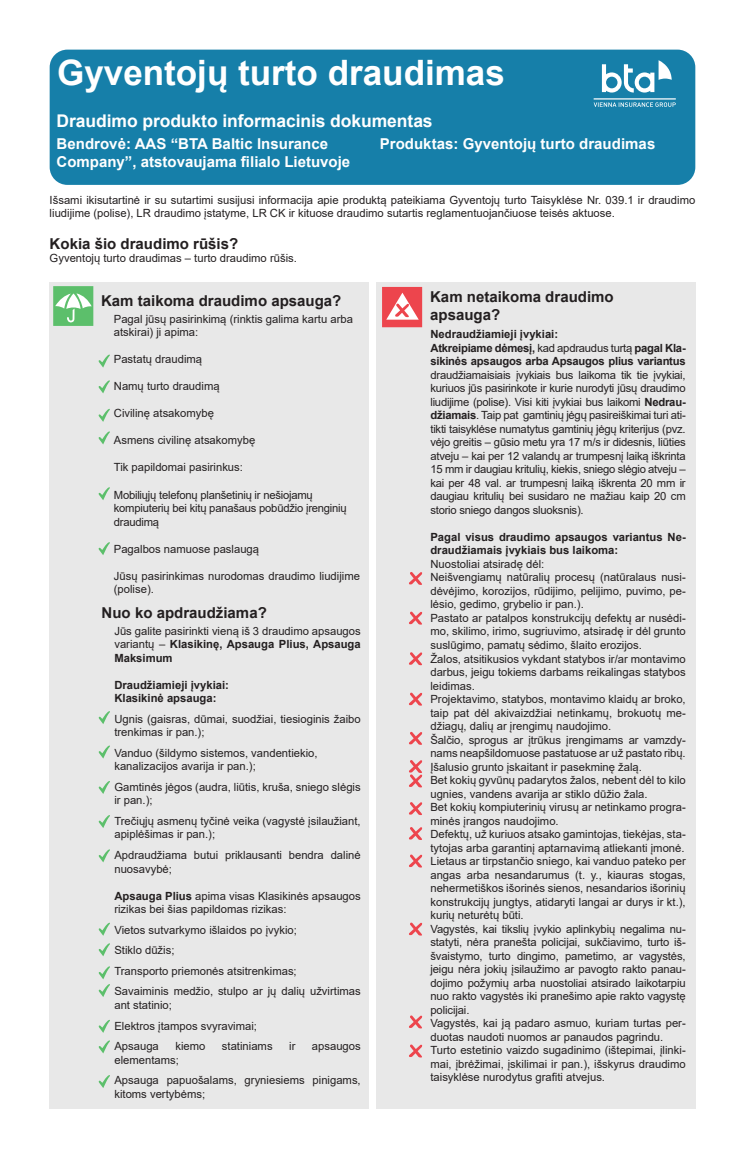
<style>
.page{position:relative;width:745px;height:1159px;background:#fff}
.page>*{position:absolute;margin:0;border:0;box-sizing:border-box;transform-origin:0 0}
.t1{font:700 35px "Arial";color:#fff}
.t2{font:700 17.5px "Arial";letter-spacing:-.005em;color:#fff}
.t3{font:700 15px "Arial";color:#fff}
.t4{font:700 15px "Arial";color:#231f20}
.t5{font:11.25px/13.5px "Arial";color:#231f20}
.t6{font:700 11.25px/13.5px "Arial";color:#231f20}
.t7{font:11.25px/13.5px "Arial";letter-spacing:-.02em;color:#231f20}
.s1{font-weight:700}
</style>
<div class="page">
<div style="left:50px;top:50px;width:644px;height:135px;background:#167fa9;border-radius:18px"></div>
<hr style="left:593px;top:98px;width:82px;height:2px;background:#fff">
<svg style="left:593px;top:102px;width:82px;height:5px"></svg>
<svg style="left:601px;top:60px;width:70px;height:33px"></svg>
<div style="left:50px;top:282px;width:318px;height:827px;background:#e8e8e8"></div>
<div style="left:376px;top:282px;width:318px;height:827px;background:#e8e8e8"></div>
<svg style="left:53px;top:286px;width:40px;height:40px;background:#7fcc8b"></svg>
<svg style="left:382px;top:287px;width:40px;height:40px;background:#f06d73"></svg>
<svg style="left:409px;top:572px;width:14px;height:13px"></svg>
<svg style="left:409px;top:731px;width:14px;height:14px"></svg>
<svg style="left:409px;top:760px;width:14px;height:27px"></svg>
<svg style="left:409px;top:802px;width:14px;height:13px"></svg>
<svg style="left:409px;top:827px;width:14px;height:13px"></svg>
<svg style="left:409px;top:854px;width:14px;height:14px"></svg>
<svg style="left:409px;top:922px;width:14px;height:14px"></svg>
<svg style="left:409px;top:611px;width:14px;height:14px"></svg>
<svg style="left:409px;top:652px;width:14px;height:13px"></svg>
<svg style="left:409px;top:692px;width:14px;height:14px"></svg>
<svg style="left:98px;top:711px;width:12px;height:13px"></svg>
<svg style="left:98px;top:745px;width:12px;height:13px"></svg>
<svg style="left:98px;top:781px;width:12px;height:13px"></svg>
<svg style="left:98px;top:815px;width:12px;height:13px"></svg>
<svg style="left:98px;top:849px;width:12px;height:13px"></svg>
<svg style="left:98px;top:922px;width:12px;height:14px"></svg>
<svg style="left:98px;top:943px;width:12px;height:13px"></svg>
<svg style="left:98px;top:966px;width:12px;height:31px"></svg>
<svg style="left:98px;top:1019px;width:12px;height:14px"></svg>
<svg style="left:98px;top:1040px;width:12px;height:13px"></svg>
<svg style="left:98px;top:1075px;width:12px;height:13px"></svg>
<svg style="left:98px;top:354px;width:12px;height:14px"></svg>
<svg style="left:98px;top:408px;width:12px;height:14px"></svg>
<svg style="left:98px;top:431px;width:12px;height:13px"></svg>
<svg style="left:98px;top:380px;width:12px;height:13px"></svg>
<svg style="left:98px;top:487px;width:12px;height:13px"></svg>
<svg style="left:98px;top:542px;width:12px;height:13px"></svg>
<svg style="left:409px;top:1015px;width:14px;height:13px"></svg>
<svg style="left:409px;top:1044px;width:14px;height:13px"></svg>
<p class="t1" style="left:57px;top:48px;width:449px">Gyventojų turto draudimas</p>
<p class="t2" style="left:56px;top:109px;width:377px">Draudimo produkto informacinis dokumentas</p>
<p class="t3" style="left:56px;top:134px;width:273px">Bendrovė: AAS “BTA Baltic Insurance</p>
<p class="t3" style="left:56px;top:152px;width:295px">Company”, atstovaujama filialo Lietuvoje</p>
<p class="t3" style="left:379px;top:134px;width:277px">Produktas: Gyventojų turto draudimas</p>
<p class="t5" style="left:50px;top:193px;width:646px">Išsami ikisutartinė ir su sutartimi susijusi informacija apie produktą pateikiama Gyventojų turto Taisyklėse Nr. 039.1 ir draudimo liudijime (polise), LR draudimo įstatyme, LR CK ir kituose draudimo sutartis reglamentuojančiuose teisės aktuose.</p>
<p class="t4" style="left:50px;top:233px;width:190px">Kokia šio draudimo rūšis?</p>
<p class="t5" style="left:50px;top:251px;width:248px">Gyventojų turto draudimas – turto draudimo rūšis.</p>
<p class="t4" style="left:101px;top:290px;width:242px">Kam taikoma draudimo apsauga?</p>
<p class="t5" style="left:114px;top:312px;width:240px">Pagal jūsų pasirinkimą (rinktis galima kartu arba atskirai) ji apima:</p>
<p class="t5" style="left:114px;top:353px;width:90px">Pastatų draudimą</p>
<p class="t5" style="left:114px;top:380px;width:107px">Namų turto draudimą</p>
<p class="t5" style="left:114px;top:407px;width:102px">Civilinę atsakomybę</p>
<p class="t5" style="left:114px;top:434px;width:143px">Asmens civilinę atsakomybę</p>
<p class="t5" style="left:114px;top:461px;width:130px">Tik papildomai pasirinkus:</p>
<p class="t7" style="left:114px;top:488px;width:200px">Mobiliųjų telefonų planšetinių ir nešiojamų</p>
<p class="t7" style="left:114px;top:501px;width:234px">kompiuterių bei kitų panašaus pobūdžio įrenginių draudimą</p>
<p class="t5" style="left:114px;top:542px;width:147px">Pagalbos namuose paslaugą</p>
<p class="t5" style="left:114px;top:569px;width:247px">Jūsų pasirinkimas nurodomas draudimo liudijime (polise).</p>
<p class="t4" style="left:102px;top:602px;width:167px">Nuo ko apdraudžiama?</p>
<p class="t5" style="left:114px;top:624px;width:248px;text-align:justify">Jūs galite pasirinkti vieną iš 3 draudimo apsaugos variantų – <span class="s1">Klasikinę, Apsauga Plius, Apsauga Maksimum</span></p>
<p class="t6" style="left:114px;top:678px;width:116px">Draudžiamieji įvykiai:</p>
<p class="t6" style="left:114px;top:691px;width:103px">Klasikinė apsauga:</p>
<p class="t5" style="left:114px;top:712px;width:248px">Ugnis (gaisras, dūmai, suodžiai, tiesioginis žaibo trenkimas ir pan.);</p>
<p class="t5" style="left:114px;top:746px;width:204px">Vanduo (šildymo sistemos, vandentiekio, kanalizacijos avarija ir pan.);</p>
<p class="t5" style="left:114px;top:780px;width:248px">Gamtinės jėgos (audra, liūtis, kruša, sniego slėgis ir pan.);</p>
<p class="t5" style="left:114px;top:814px;width:248px">Trečiųjų asmenų tyčinė veika (vagystė įsilaužiant, apiplėšimas ir pan.);</p>
<p class="t5" style="left:114px;top:848px;width:248px">Apdraudžiama butui priklausanti bendra dalinė nuosavybė;</p>
<p class="t5" style="left:114px;top:889px;width:248px"><span class="s1">Apsauga Plius</span> apima visas Klasikinės apsaugos rizikas bei šias papildomas rizikas:</p>
<p class="t5" style="left:114px;top:923px;width:184px">Vietos sutvarkymo išlaidos po įvykio;</p>
<p class="t5" style="left:114px;top:943px;width:62px">Stiklo dūžis;</p>
<p class="t5" style="left:114px;top:964px;width:184px">Transporto priemonės atsitrenkimas;</p>
<p class="t5" style="left:114px;top:984px;width:248px">Savaiminis medžio, stulpo ar jų dalių užvirtimas ant statinio;</p>
<p class="t5" style="left:114px;top:1019px;width:144px">Elektros įtampos svyravimai;</p>
<p class="t5" style="left:114px;top:1039px;width:46px">Apsauga</p>
<p class="t5" style="left:175px;top:1039px;width:32px">kiemo</p>
<p class="t5" style="left:222px;top:1039px;width:52px">statiniams</p>
<p class="t5" style="left:289px;top:1039px;width:8px">ir</p>
<p class="t5" style="left:312px;top:1039px;width:50px">apsaugos</p>
<p class="t5" style="left:114px;top:1053px;width:66px">elementams;</p>
<p class="t5" style="left:114px;top:1073px;width:248px">Apsauga papuošalams, gryniesiems pinigams, kitoms vertybėms;</p>
<p class="t4" style="left:430px;top:286px;width:185px">Kam netaikoma draudimo</p>
<p class="t4" style="left:430px;top:304px;width:72px">apsauga?</p>
<p class="t6" style="left:430px;top:328px;width:129px">Nedraudžiamieji įvykiai:</p>
<p class="t5" style="left:430px;top:341px;width:257px;text-align:justify"><span class="s1">Atkreipiame dėmesį,</span> kad apdraudus turtą <span class="s1">pagal Kla&shy;sikinės apsaugos arba Apsaugos plius variantus </span>draudžiamaisiais įvykiais bus laikoma tik tie įvykiai, kuriuos jūs pasirinkote ir kurie nurodyti jūsų draudimo liudijime (polise). Visi kiti įvykiai bus laikomi <span class="s1">Nedrau&shy;džiamais</span>. Taip pat gamtinių jėgų pasireiškimai turi ati&shy;tikti taisyklėse numatytus gamtinių jėgų kriterijus (pvz. vėjo greitis – gūsio metu yra 17 m/s ir didesnis, liūties atveju – kai per 12 valandų ar trumpesnį laiką iškrinta 15 mm ir daugiau kritulių, kiekis, sniego slėgio atveju – kai per 48 val. ar trumpesnį laiką iškrenta 20 mm ir daugiau kritulių bei susidaro ne mažiau kaip 20 cm storio sniego dangos sluoksnis).</p>
<p class="t6" style="left:430px;top:530px;width:257px">Pagal visus draudimo apsaugos variantus Ne&shy;draudžiamais įvykiais bus laikoma:</p>
<p class="t5" style="left:430px;top:557px;width:115px">Nuostoliai atsiradę dėl:</p>
<p class="t5" style="left:430px;top:571px;width:257px;text-align:justify">Neišvengiamų natūralių procesų (natūralaus nusi&shy;dėvėjimo, korozijos, rūdijimo, pelijimo, puvimo, pe&shy;lėsio, gedimo, grybelio ir pan.).</p>
<p class="t5" style="left:430px;top:611px;width:257px;text-align:justify">Pastato ar patalpos konstrukcijų defektų ar nusėdi&shy;mo, skilimo, irimo, sugriuvimo, atsiradę ir dėl grunto suslūgimo, pamatų sėdimo, šlaito erozijos.</p>
<p class="t5" style="left:430px;top:652px;width:257px;text-align:justify">Žalos, atsitikusios vykdant statybos ir/ar montavimo darbus, jeigu tokiems darbams reikalingas statybos leidimas.</p>
<p class="t5" style="left:430px;top:692px;width:257px;text-align:justify">Projektavimo, statybos, montavimo klaidų ar broko, taip pat dėl akivaizdžiai netinkamų, brokuotų me&shy;džiagų, dalių ar įrengimų naudojimo.</p>
<p class="t5" style="left:430px;top:733px;width:257px">Šalčio, sprogus ar įtrūkus įrengimams ar vamzdy&shy;nams neapšildomuose pastatuose ar už pastato ribų.</p>
<p class="t5" style="left:430px;top:760px;width:213px">Įšalusio grunto įskaitant ir pasekminę žalą.</p>
<p class="t5" style="left:430px;top:773px;width:257px">Bet kokių gyvūnų padarytos žalos, nebent dėl to kilo ugnies, vandens avarija ar stiklo dūžio žala.</p>
<p class="t5" style="left:430px;top:800px;width:257px">Bet kokių kompiuterinių virusų ar netinkamo progra&shy;minės įrangos naudojimo.</p>
<p class="t5" style="left:430px;top:827px;width:257px">Defektų, už kuriuos atsako gamintojas, tiekėjas, sta&shy;tytojas arba garantinį aptarnavimą atliekanti įmonė.</p>
<p class="t5" style="left:430px;top:854px;width:257px;text-align:justify">Lietaus ar tirpstančio sniego, kai vanduo pateko per angas arba nesandarumus (t. y., kiauras stogas, nehermetiškos išorinės sienos, nesandarios išorinių konstrukcijų jungtys, atidaryti langai ar durys ir kt.), kurių neturėtų būti.</p>
<p class="t5" style="left:430px;top:922px;width:257px;text-align:justify">Vagystės, kai tikslių įvykio aplinkybių negalima nu&shy;statyti, nėra pranešta policijai, sukčiavimo, turto iš&shy;švaistymo, turto dingimo, pametimo, ar vagystės, jeigu nėra jokių įsilaužimo ar pavogto rakto panau&shy;dojimo požymių arba nuostoliai atsirado laikotarpiu nuo rakto vagystės iki pranešimo apie rakto vagystę policijai.</p>
<p class="t5" style="left:430px;top:1016px;width:257px">Vagystės, kai ją padaro asmuo, kuriam turtas per&shy;duotas naudoti nuomos ar panaudos pagrindu.</p>
<p class="t5" style="left:430px;top:1043px;width:257px;text-align:justify">Turto estetinio vaizdo sugadinimo (ištepimai, įlinki&shy;mai, įbrėžimai, įskilimai ir pan.), išskyrus draudimo taisyklėse nurodytus grafiti atvejus.</p>
</div>
